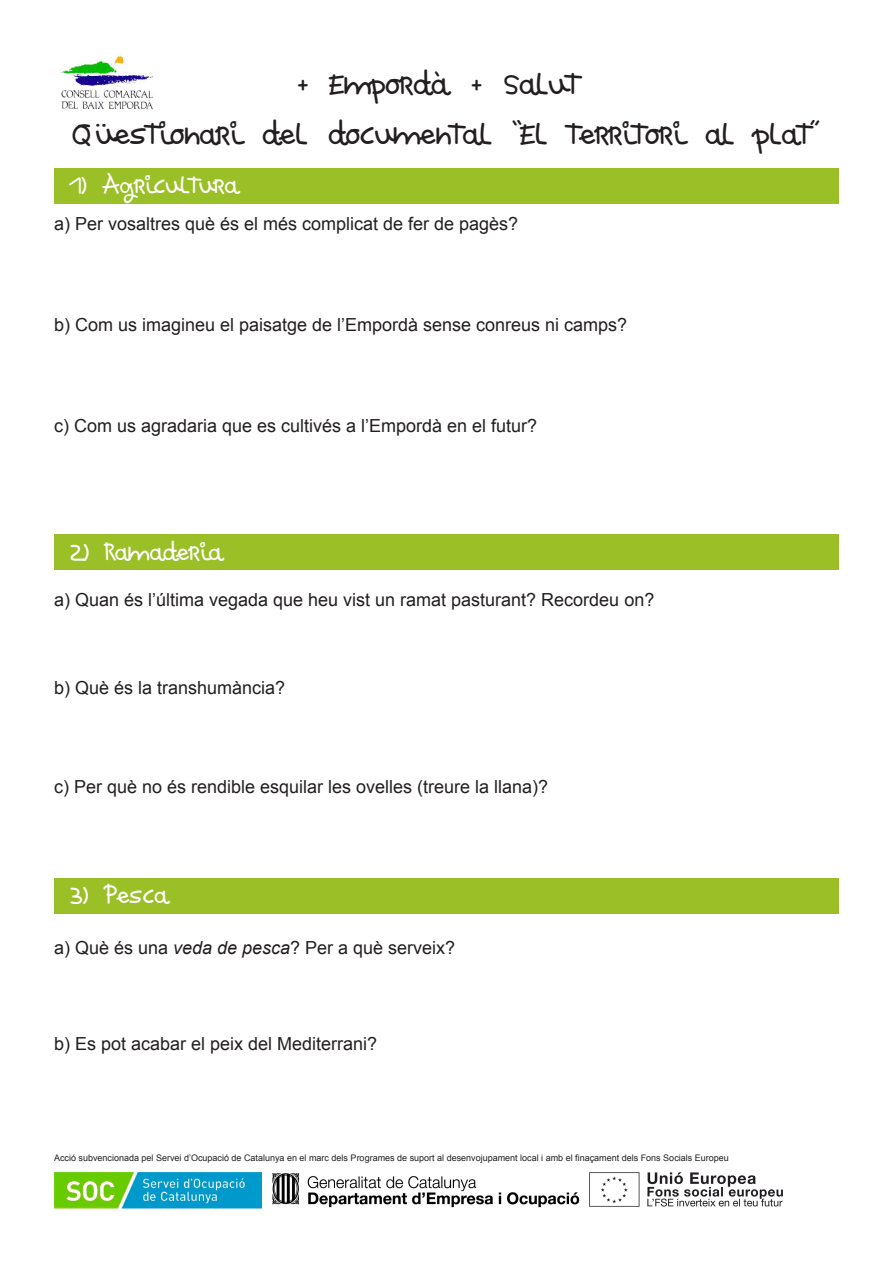
<style>
.page{position:relative;width:893px;height:1263px;background:#fff}
.page>*{position:absolute;margin:0;border:0;box-sizing:border-box;transform-origin:0 0}
.t1{font:28.5px "Anna Beta";color:#231f20}
.t2{font:22.5px "Anna Beta";color:#fff}
.t3{font:18px "Arial";color:#231f20}
.t4{font:9px "Arial";color:#231f20}
.s1{font-style:italic}
</style>
<div class="page">
<img style="left:60px;top:54px;width:93px;height:56px">
<img style="left:54px;top:1172px;width:208px;height:37px">
<img style="left:272px;top:1173px;width:307px;height:35px">
<img style="left:590px;top:1172px;width:192px;height:35px">
<div style="left:54px;top:168px;width:785px;height:35px;background:#9bbf27"></div>
<div style="left:54px;top:534px;width:785px;height:35px;background:#9bbf27"></div>
<div style="left:54px;top:878px;width:785px;height:35px;background:#9bbf27"></div>
<p class="t1" style="left:296px;top:62px;width:285px">+ Empordà + Salut</p>
<p class="t1" style="left:73px;top:111px;width:749px">Qüestionari del documental “El territori al plat”</p>
<p class="t2" style="left:70px;top:168px;width:169px">1) Agricultura</p>
<p class="t3" style="left:54px;top:212px;width:466px">a) Per vosaltres què és el més complicat de fer de pagès?</p>
<p class="t3" style="left:54px;top:313px;width:575px">b) Com us imagineu el paisatge de l’Empordà sense conreus ni camps?</p>
<p class="t3" style="left:54px;top:413px;width:485px">c) Com us agradaria que es cultivés a l’Empordà en el futur?</p>
<p class="t2" style="left:70px;top:534px;width:154px">2) Ramaderia</p>
<p class="t3" style="left:54px;top:588px;width:602px">a) Quan és l’última vegada que heu vist un ramat pasturant? Recordeu on?</p>
<p class="t3" style="left:54px;top:675px;width:233px">b) Què és la transhumància?</p>
<p class="t3" style="left:54px;top:775px;width:496px">c) Per què no és rendible esquilar les ovelles (treure la llana)?</p>
<p class="t2" style="left:70px;top:878px;width:99px">3) Pesca</p>
<p class="t3" style="left:54px;top:936px;width:403px">a) Què és una <span class="s1">veda de pesca</span>? Per a què serveix?</p>
<p class="t3" style="left:54px;top:1031px;width:325px">b) Es pot acabar el peix del Mediterrani?</p>
<p class="t4" style="left:54px;top:1152px;width:676px">Acció subvencionada pel Servei d’Ocupació de Catalunya en el marc dels Programes de suport al desenvojupament local i amb el finaçament dels Fons Socials Europeu</p>
</div>
